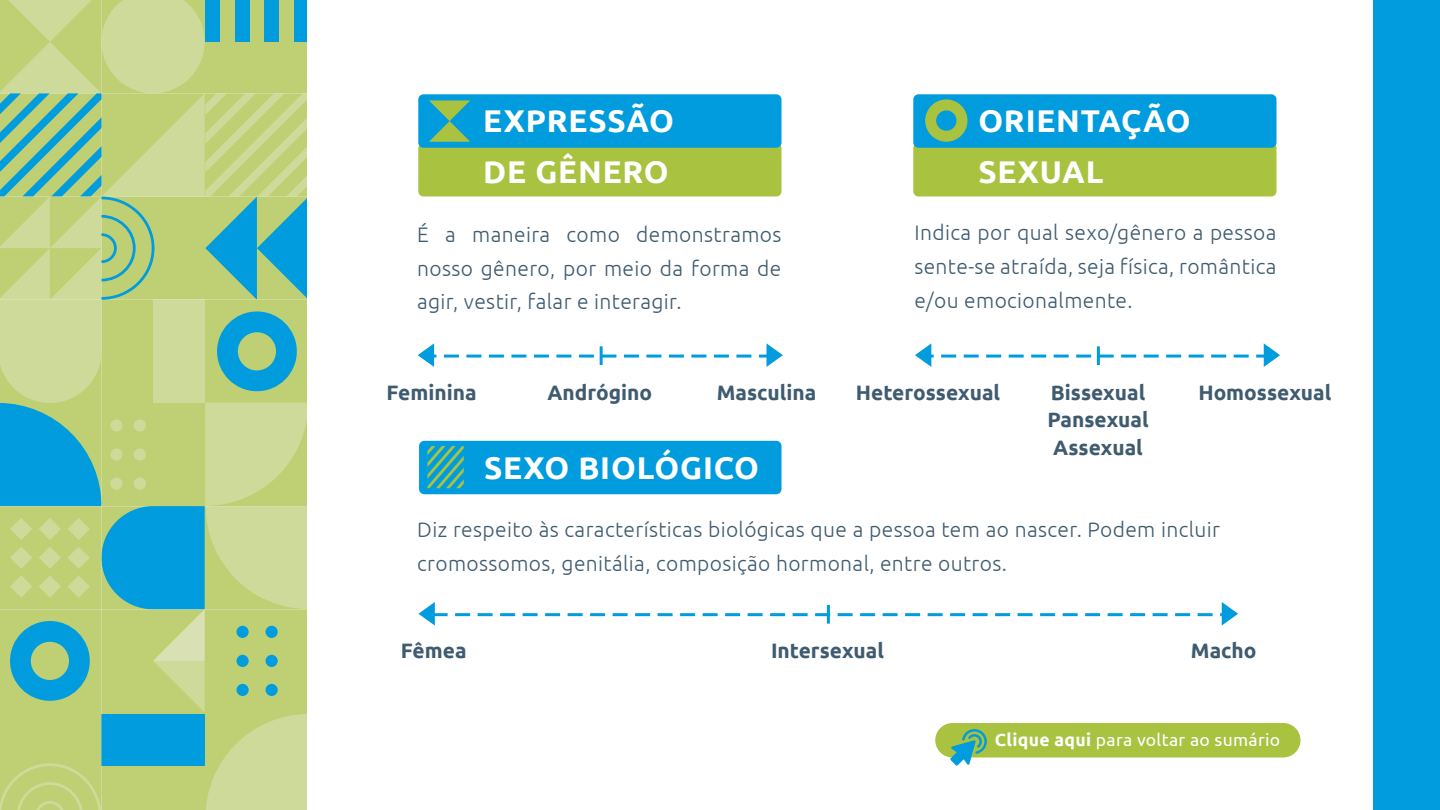
<style>
.page{position:relative;width:1440px;height:810px;background:#fff}
.page>*{position:absolute;margin:0;border:0;box-sizing:border-box;transform-origin:0 0}
.t1{font:700 31.42px/50.2px "Ubuntu";letter-spacing:.025em;color:#fff}
.t2{font:300 21px/33.8px "Ubuntu";letter-spacing:.02em;color:#3f5b70;text-align:justify}
.t3{font:700 20.85px/27.5px "Ubuntu";color:#3f5b70}
.t4{font:17.55px "Ubuntu";letter-spacing:.02em;color:#fff}
.s1{font-weight:700}
</style>
<div class="page">
<div style="left:419px;top:441px;width:363px;height:53px;background:#009cde;border-radius:5px"></div>
<svg style="left:427px;top:446px;width:37px;height:42px"></svg>
<div style="left:418px;top:143px;width:364px;height:54px;background:#a9c23f;border-radius:5px"></div>
<div style="left:418px;top:94px;width:364px;height:54px;background:#009cde;border-radius:5px"></div>
<div style="left:913px;top:143px;width:363px;height:54px;background:#a9c23f;border-radius:5px"></div>
<div style="left:913px;top:94px;width:363px;height:54px;background:#009cde;border-radius:5px"></div>
<div style="left:1373px;top:0;width:67px;height:810px;background:#009cde"></div>
<div style="left:935px;top:723px;width:365px;height:35px;background:#a9c23f;border-radius:17px"></div>
<svg style="left:950px;top:729px;width:37px;height:37px"></svg>
<svg style="left:418px;top:343px;width:365px;height:24px"></svg>
<hr style="left:600px;top:346px;width:3px;height:19px;background:#009cde">
<svg style="left:915px;top:343px;width:365px;height:24px"></svg>
<hr style="left:1097px;top:346px;width:3px;height:19px;background:#009cde">
<svg style="left:418px;top:602px;width:820px;height:24px"></svg>
<hr style="left:827px;top:605px;width:3px;height:19px;background:#009cde">
<svg style="left:0;top:0;width:307px;height:810px;background:#a1c992"></svg>
<svg style="left:429px;top:100px;width:41px;height:42px"></svg>
<svg style="left:925px;top:99px;width:43px;height:43px"></svg>
<h1 class="t1" style="left:483px;top:96px;width:192px">EXPRESSÃO<br>DE GÊNERO</h1>
<h1 class="t1" style="left:978px;top:96px;width:214px">ORIENTAÇÃO<br>SEXUAL</h1>
<p class="t2" style="left:417px;top:217px;width:366px">É a maneira como demonstramos nosso gênero, por meio da forma de agir, vestir, falar e interagir.</p>
<p class="t2" style="left:914px;top:216px;width:364px">Indica por qual sexo/gênero a pessoa sente-se atraída, seja física, romântica e/ou emocionalmente.</p>
<p class="t3" style="left:386px;top:378px;width:92px">Feminina</p>
<p class="t3" style="left:548px;top:378px;width:106px">Andrógino</p>
<p class="t3" style="left:717px;top:378px;width:101px">Masculina</p>
<p class="t3" style="left:856px;top:378px;width:146px">Heterossexual</p>
<p class="t3" style="left:1051px;top:378px;width:96px">Bissexual</p>
<p class="t3" style="left:1198px;top:378px;width:135px">Homossexual</p>
<p class="t3" style="left:1048px;top:406px;width:103px">Pansexual<br>Assexual</p>
<h1 class="t1" style="left:484px;top:442px;width:276px">SEXO BIOLÓGICO</h1>
<p class="t2" style="left:417px;top:513px;width:804px">Diz respeito às características biológicas que a pessoa tem ao nascer. Podem incluir cromossomos, genitália, composição hormonal, entre outros.</p>
<p class="t3" style="left:401px;top:637px;width:67px">Fêmea</p>
<p class="t3" style="left:771px;top:637px;width:115px">Intersexual</p>
<p class="t3" style="left:1191px;top:637px;width:67px">Macho</p>
<p class="t4" style="left:995px;top:729px;width:287px"><span class="s1">Clique aqui</span> para voltar ao sumário</p>
</div>
